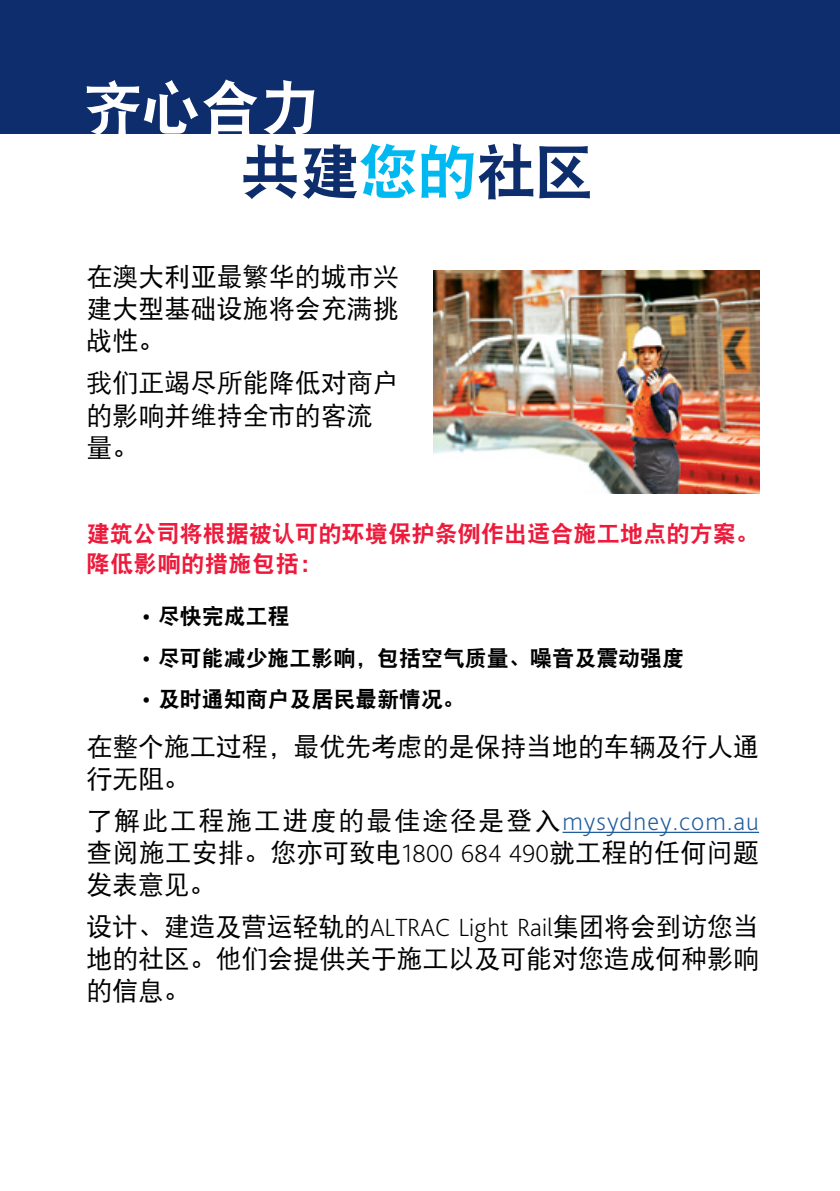
<style>
.page{position:relative;width:840px;height:1191px;background:#fff}
.page>*{position:absolute;margin:0;border:0;box-sizing:border-box;transform-origin:0 0}
.t1{font:60px "DFP Hei W9";letter-spacing:-.02em;color:#0d2d6c}
.t2{font:60px "DFP Hei W9";color:#fff}
.BODY_REVISED{font:26px/32px "DFP Hei W5";color:#000;text-align:justify}
.Body_copy{font:23.4px/30px "DFP Hei W9";letter-spacing:-.01em;color:#ed1a3b}
.t3{font:22px "DFP Hei W9";letter-spacing:-.005em;color:#000}
.s1{color:#00b9f1}
.s2{font-family:"Bliss Pro";font-weight:700}
.s3{font-family:"Bliss Pro";font-weight:200;color:#215e9e}
.s4{font-family:"Bliss Pro";font-weight:200}
</style>
<div class="page">
<img style="left:433px;top:270px;width:325px;height:223px">
<div style="left:0;top:0;width:839px;height:134px;background:#0d2d6c"></div>
<hr style="left:562px;top:831px;width:196px;height:2px;background:#215e9e">
<p class="t2" style="left:83px;top:75px;width:238px">齐心合力</p>
<p class="t1" style="left:240px;top:139px;width:356px">共建<span class="s1">您的</span>社区</p>
<p class="BODY_REVISED" style="left:86px;top:260px;width:314px">在澳大利亚最繁华的城市兴建大型基础设施将会充满挑战性。</p>
<p class="BODY_REVISED" style="left:86px;top:367px;width:314px;text-align:left">我们正竭尽所能降低对商户的影响并维持全市的客流量。</p>
<p class="Body_copy" style="left:86px;top:518px;width:674px">建筑公司将根据被认可的环境保护条例作出适合施工地点的方案。降低影响的措施包括：</p>
<p class="t3" style="left:143px;top:604px;width:148px"><span class="s2">•</span> 尽快完成工程</p>
<p class="t3" style="left:143px;top:645px;width:542px"><span class="s2">•</span> 尽可能减少施工影响，包括空气质量、噪音及震动强度</p>
<p class="t3" style="left:143px;top:686px;width:323px"><span class="s2">•</span> 及时通知商户及居民最新情况。</p>
<p class="BODY_REVISED" style="left:86px;top:730px;width:673px">在整个施工过程，最优先考虑的是保持当地的车辆及行人通行无阻。</p>
<p class="BODY_REVISED" style="left:86px;top:804px;width:673px">了解此工程施工进度的最佳途径是登入<span class="s3">mysydney.com.au</span>查阅施工安排。您亦可致电<span class="s4">1800 684 490</span>就工程的任何问题发表意见。</p>
<p class="BODY_REVISED" style="left:86px;top:910px;width:673px">设计、建造及营运轻轨的<span class="s4">ALTRAC Light Rail</span>集团将会到访您当地的社区。他们会提供关于施工以及可能对您造成何种影响的信息。</p>
</div>
